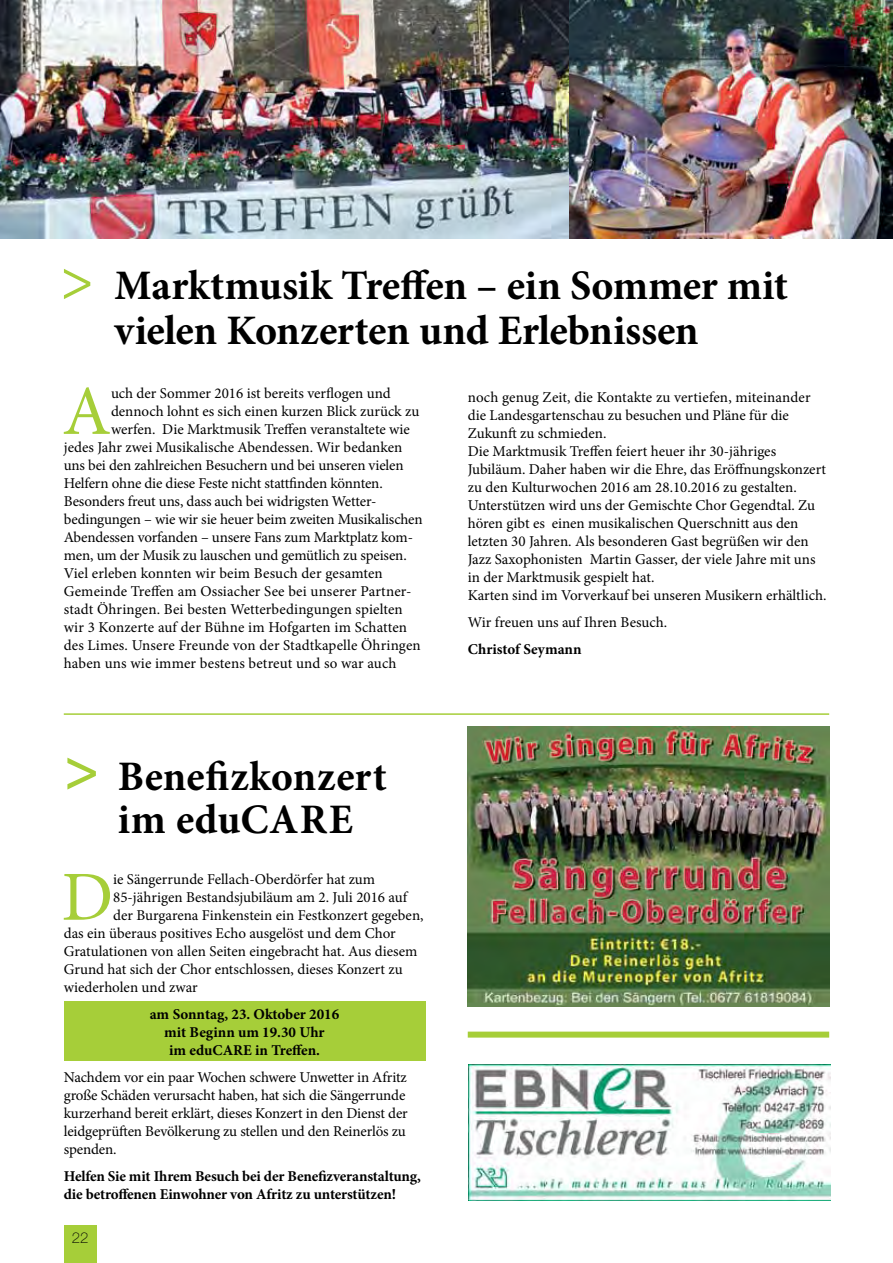
<style>
.page{position:relative;width:893px;height:1263px;background:#fff}
.page>*{position:absolute;margin:0;border:0;box-sizing:border-box;transform-origin:0 0}
.t1{font:70.35px "Minion Pro";color:#a6ce39}
.t2{font:700 42px/45px "Minion Pro";letter-spacing:-.005em;color:#000}
.t3{font:700 42px/43.5px "Minion Pro";letter-spacing:.015em;color:#000;text-align:center}
.t4{font:15px/18px "Minion Pro";color:#000}
.t5{font:700 15px/18px "Minion Pro";letter-spacing:-.01em;color:#000;text-align:center}
.t6{font:100 15px "Helvetica Neue";color:#000}
.s1{font-weight:600;font-size:60px;color:#a6ce39}
.s2{font-family:"Myriad Pro";font-weight:600;font-size:60px;color:#a6ce39}
</style>
<div class="page">
<div style="left:64px;top:1225px;width:32px;height:38px;background:#a6ce39"></div>
<div style="left:64px;top:1002px;width:361px;height:59px;background:#a6ce39"></div>
<img style="left:0;top:0;width:893px;height:238px">
<hr style="left:64px;top:713px;width:765px;height:2px;background:#a6ce39">
<img style="left:468px;top:726px;width:361px;height:281px">
<div style="left:468px;top:1031px;width:361px;height:6px;background:#a6ce39"></div>
<img style="left:469px;top:1064px;width:361px;height:137px">
<h2 class="t2" style="left:115px;top:263px;width:675px;text-indent:-54px"><span class="s1">&gt;</span> Marktmusik Treffen – ein Sommer mit vielen Konzerten und Erlebnissen</h2>
<h1 class="t1" style="left:62px;top:364px;width:50px">A</h1>
<p class="t4" style="left:111px;top:384px;width:281px">uch der Sommer 2016 ist bereits verflogen und</p>
<p class="t4" style="left:111px;top:402px;width:310px">dennoch lohnt es sich einen kurzen Blick zurück zu</p>
<p class="t4" style="left:111px;top:420px;width:300px">werfen. Die Marktmusik Treffen veranstaltete wie</p>
<p class="t4" style="left:64px;top:438px;width:340px">jedes Jahr zwei Musikalische Abendessen. Wir bedanken</p>
<p class="t4" style="left:64px;top:456px;width:341px">uns bei den zahlreichen Besuchern und bei unseren vielen</p>
<p class="t4" style="left:64px;top:474px;width:320px">Helfern ohne die diese Feste nicht stattfinden könnten.</p>
<p class="t4" style="left:64px;top:492px;width:312px">Besonders freut uns, dass auch bei widrigsten Wetter-</p>
<p class="t4" style="left:64px;top:510px;width:360px">bedingungen – wie wir sie heuer beim zweiten Musikalischen</p>
<p class="t4" style="left:64px;top:528px;width:351px">Abendessen vorfanden – unsere Fans zum Marktplatz kom-</p>
<p class="t4" style="left:64px;top:546px;width:344px">men, um der Musik zu lauschen und gemütlich zu speisen.</p>
<p class="t4" style="left:64px;top:564px;width:321px">Viel erleben konnten wir beim Besuch der gesamten</p>
<p class="t4" style="left:64px;top:582px;width:349px">Gemeinde Treffen am Ossiacher See bei unserer Partner-</p>
<p class="t4" style="left:64px;top:600px;width:341px">stadt Öhringen. Bei besten Wetterbedingungen spielten</p>
<p class="t4" style="left:64px;top:618px;width:345px">wir 3 Konzerte auf der Bühne im Hofgarten im Schatten</p>
<p class="t4" style="left:64px;top:636px;width:358px">des Limes. Unsere Freunde von der Stadtkapelle Öhringen</p>
<p class="t4" style="left:64px;top:654px;width:334px">haben uns wie immer bestens betreut und so war auch</p>
<h2 class="t3" style="left:64px;top:754px;width:325px"><span class="s2">&gt;</span> Benefizkonzert im eduCARE</h2>
<h1 class="t1" style="left:61px;top:850px;width:53px">D</h1>
<p class="t4" style="left:113px;top:870px;width:264px">ie Sängerrunde Fellach-Oberdörfer hat zum</p>
<p class="t4" style="left:113px;top:888px;width:296px">85-jährigen Bestandsjubiläum am 2. Juli 2016 auf</p>
<p class="t4" style="left:113px;top:906px;width:312px">der Burgarena Finkenstein ein Festkonzert gegeben,</p>
<p class="t4" style="left:64px;top:924px;width:333px">das ein überaus positives Echo ausgelöst und dem Chor</p>
<p class="t4" style="left:64px;top:942px;width:355px">Gratulationen von allen Seiten eingebracht hat. Aus diesem</p>
<p class="t4" style="left:64px;top:960px;width:340px">Grund hat sich der Chor entschlossen, dieses Konzert zu</p>
<p class="t4" style="left:64px;top:978px;width:135px">wiederholen und zwar</p>
<p class="t5" style="left:150px;top:1005px;width:191px">am Sonntag, 23. Oktober 2016 mit Beginn um 19.30 Uhr<br>im eduCARE in Treffen.</p>
<p class="t4" style="left:64px;top:1068px;width:346px">Nachdem vor ein paar Wochen schwere Unwetter in Afritz große Schäden verursacht haben, hat sich die Sängerrunde kurzerhand bereit erklärt, dieses Konzert in den Dienst der leidgeprüften Bevölkerung zu stellen und den Reinerlös zu spenden.</p>
<p class="t5" style="left:64px;top:1167px;width:358px;text-align:left">Helfen Sie mit Ihrem Besuch bei der Benefizveranstaltung, die betroffenen Einwohner von Afritz zu unterstützen!</p>
<p class="t6" style="left:72px;top:1229px;width:18px">22</p>
<p class="t4" style="left:468px;top:388px;width:360px">noch genug Zeit, die Kontakte zu vertiefen, miteinander die Landesgartenschau zu besuchen und Pläne für die Zukunft zu schmieden.<br>Die Marktmusik Treffen feiert heuer ihr 30-jähriges Jubiläum. Daher haben wir die Ehre, das Eröffnungskonzert zu den Kulturwochen 2016 am 28.10.2016 zu gestalten.<br>Unterstützen wird uns der Gemischte Chor Gegendtal. Zu hören gibt es einen musikalischen Querschnitt aus den letzten 30 Jahren. Als besonderen Gast begrüßen wir den Jazz Saxophonisten Martin Gasser, der viele Jahre mit uns in der Marktmusik gespielt hat.<br>Karten sind im Vorverkauf bei unseren Musikern erhältlich.</p>
<p class="t4" style="left:468px;top:613px;width:201px">Wir freuen uns auf Ihren Besuch.</p>
<p class="t5" style="left:468px;top:640px;width:115px">Christof Seymann</p>
</div>
